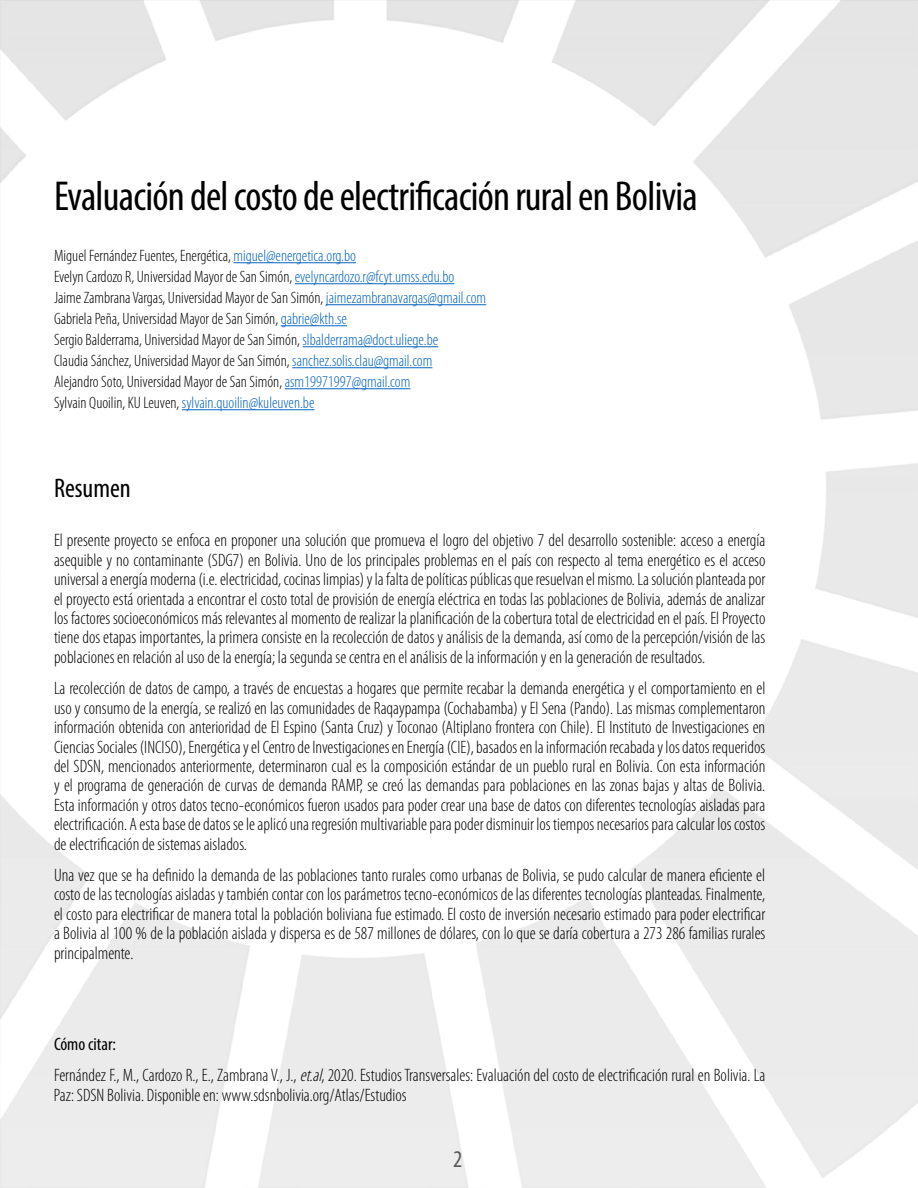
<style>
.page{position:relative;width:918px;height:1188px;background:#fff}
.page>*{position:absolute;margin:0;border:0;box-sizing:border-box;transform-origin:0 0}
.t1{font:condensed 42px "Myriad Pro";letter-spacing:-.015em;color:#000}
.t2{font:condensed 27px "Myriad Pro";color:#000}
.t3{font:condensed 24px "Myriad Pro";color:#58595b}
.t4{font:300 condensed 18px/19.4px "Myriad Pro";color:#000;text-align:justify}
.t5{font:300 condensed 16.5px/21px "Myriad Pro";color:#000}
.s1{color:#0563c1}
.s2{font-weight:400}
.s3{font-style:italic}
</style>
<div class="page">
<hr style="left:234px;top:262px;width:122px;height:1px;background:#0563c1">
<hr style="left:295px;top:283px;width:159px;height:1px;background:#0563c1">
<hr style="left:326px;top:304px;width:160px;height:1px;background:#0563c1">
<hr style="left:281px;top:325px;width:66px;height:1px;background:#0563c1">
<hr style="left:303px;top:346px;width:135px;height:1px;background:#0563c1">
<hr style="left:292px;top:367px;width:140px;height:1px;background:#0563c1">
<hr style="left:285px;top:388px;width:125px;height:1px;background:#0563c1">
<hr style="left:182px;top:409px;width:132px;height:1px;background:#0563c1">
<h1 class="t1" style="left:54px;top:171px;width:645px">Evaluación del costo de electrificación rural en Bolivia</h1>
<p class="t5" style="left:54px;top:246px;width:434px">Miguel Fernández Fuentes, Energética, <span class="s1">miguel@energetica.org.bo<br></span>Evelyn Cardozo R, Universidad Mayor de San Simón, <span class="s1">evelyncardozo.r@fcyt.umss.edu.bo<br></span>Jaime Zambrana Vargas, Universidad Mayor de San Simón, <span class="s1">jaimezambranavargas@gmail.com </span>Gabriela Peña, Universidad Mayor de San Simón, <span class="s1">gabrie@kth.se<br></span>Sergio Balderrama, Universidad Mayor de San Simón, <span class="s1">slbalderrama@doct.uliege.be<br></span>Claudia Sánchez, Universidad Mayor de San Simón, <span class="s1">sanchez.solis.clau@gmail.com<br></span>Alejandro Soto, Universidad Mayor de San Simón, <span class="s1">asm19971997@gmail.com<br></span>Sylvain Quoilin, KU Leuven, <span class="s1">sylvain.quoilin@kuleuven.be</span></p>
<h2 class="t2" style="left:54px;top:472px;width:78px">Resumen</h2>
<p class="t4" style="left:54px;top:531px;width:713px">El presente proyecto se enfoca en proponer una solución que promueva el logro del objetivo 7 del desarrollo sostenible: acceso a energía asequible y no contaminante (SDG7) en Bolivia. Uno de los principales problemas en el país con respecto al tema energético es el acceso universal a energía moderna (i.e. electricidad, cocinas limpias) y la falta de políticas públicas que resuelvan el mismo. La solución planteada por el proyecto está orientada a encontrar el costo total de provisión de energía eléctrica en todas las poblaciones de Bolivia, además de analizar los factores socioeconómicos más relevantes al momento de realizar la planificación de la cobertura total de electricidad en el país. El Proyecto tiene dos etapas importantes, la primera consiste en la recolección de datos y análisis de la demanda, así como de la percepción/visión de las poblaciones en relación al uso de la energía; la segunda se centra en el análisis de la información y en la generación de resultados.</p>
<p class="t4" style="left:54px;top:679px;width:713px">La recolección de datos de campo, a través de encuestas a hogares que permite recabar la demanda energética y el comportamiento en el uso y consumo de la energía, se realizó en las comunidades de Raqaypampa (Cochabamba) y El Sena (Pando). Las mismas complementaron información obtenida con anterioridad de El Espino (Santa Cruz) y Toconao (Altiplano frontera con Chile). El Instituto de Investigaciones en Ciencias Sociales (INCISO), Energética y el Centro de Investigaciones en Energía (CIE), basados en la información recabada y los datos requeridos del SDSN, mencionados anteriormente, determinaron cual es la composición estándar de un pueblo rural en Bolivia. Con esta información y el programa de generación de curvas de demanda RAMP, se creó las demandas para poblaciones en las zonas bajas y altas de Bolivia.<br>Esta información y otros datos tecno-económicos fueron usados para poder crear una base de datos con diferentes tecnologías aisladas para electrificación. A esta base de datos se le aplicó una regresión multivariable para poder disminuir los tiempos necesarios para calcular los costos de electrificación de sistemas aislados.</p>
<p class="t4" style="left:54px;top:866px;width:713px">Una vez que se ha definido la demanda de las poblaciones tanto rurales como urbanas de Bolivia, se pudo calcular de manera eficiente el costo de las tecnologías aisladas y también contar con los parámetros tecno-económicos de las diferentes tecnologías planteadas. Finalmente, el costo para electrificar de manera total la población boliviana fue estimado. El costo de inversión necesario estimado para poder electrificar a Bolivia al 100 % de la población aislada y dispersa es de 587 millones de dólares, con lo que se daría cobertura a 273 286 familias rurales principalmente.</p>
<p class="t4" style="left:54px;top:1029px;width:713px;line-height:31.5px"><span class="s2">Cómo citar:<br></span>Fernández F., M., Cardozo R., E., Zambrana V., J., <span class="s3">et.al</span>, 2020. Estudios Transversales: Evaluación del costo de electrificación rural en Bolivia. La</p>
<p class="t4" style="left:54px;top:1085px;width:354px">Paz: SDSN Bolivia. Disponible en: www.sdsnbolivia.org/Atlas/Estudios</p>
<h3 class="t3" style="left:453px;top:1144px;width:11px">2</h3>
</div>
